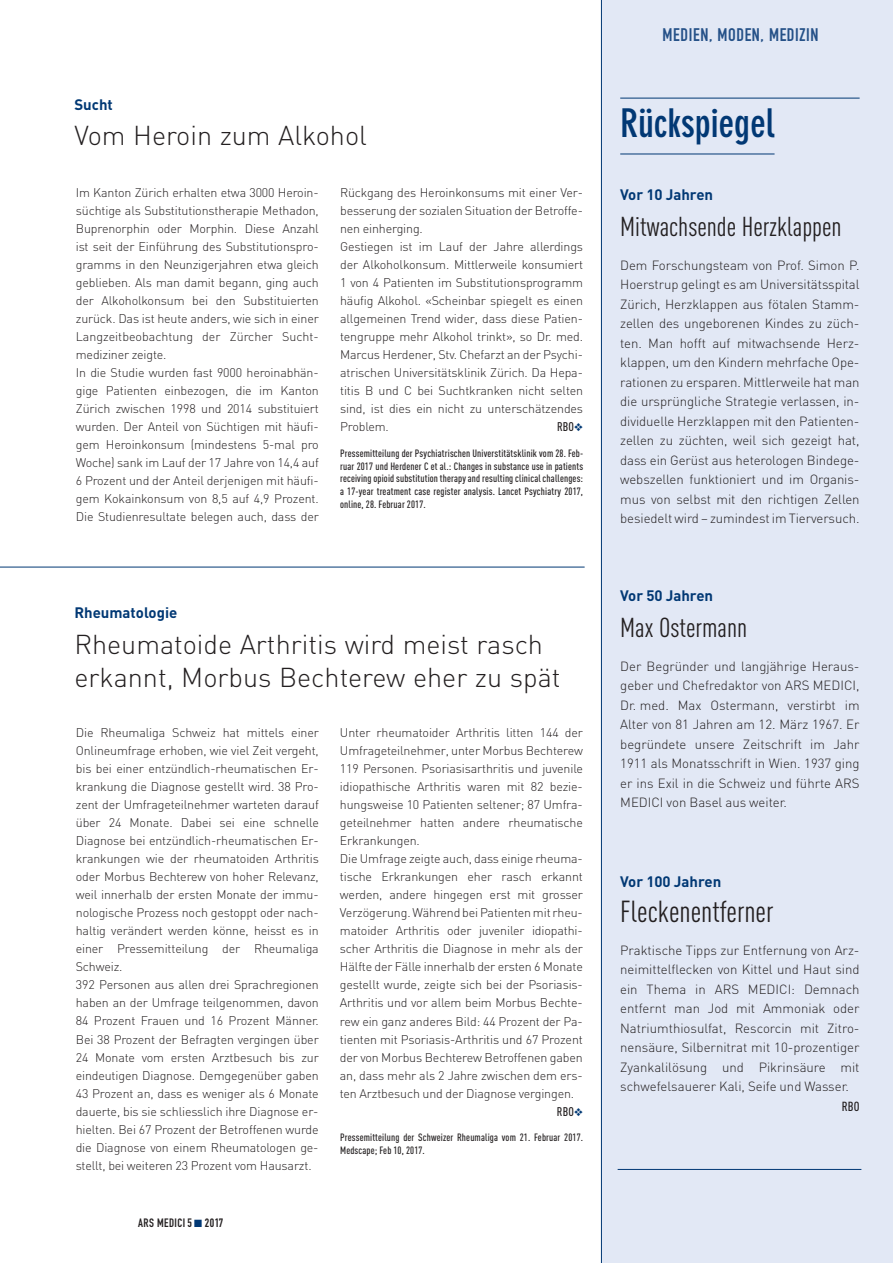
<style>
.page{position:relative;width:893px;height:1263px;background:#fff}
.page>*{position:absolute;margin:0;border:0;box-sizing:border-box;transform-origin:0 0}
.t1{font:700 condensed 39px "DIN Neuzeit Grotesk";color:#013874}
.t2{font:30px "DIN Cond";color:#231f20}
.t3{font:300 27px/33px "DIN";color:#231f20}
.t4{font:27px "DIN Cond";color:#231f20}
.t5{font:18px "DIN Engschrift";letter-spacing:.035em;color:#255188}
.t6{font:700 15px "DIN";color:#013874}
.t7{font:300 13.2px/19.5px "DIN";color:#231f20;text-align:justify}
.t8{font:500 13.05px "DIN Cond";color:#231f20}
.t9{font:300 12.45px/18px "DIN";letter-spacing:-.01em;color:#231f20}
.t10{font:500 12.45px "DIN Cond";letter-spacing:.01em;color:#231f20}
.t11{font:12px "DIN Engschrift";letter-spacing:.035em;color:#231f20}
.t12{font:500 10.5px/12.8px "DIN Cond";letter-spacing:.015em;color:#231f20}
.s1{color:#013874}
</style>
<div class="page">
<div style="left:601px;top:0;width:292px;height:1263px;background:#e2e8f5"></div>
<hr style="left:620px;top:98px;width:240px;height:1px;background:#013874">
<hr style="left:620px;top:154px;width:154px;height:1px;background:#013874">
<hr style="left:0;top:567px;width:585px;height:1px;background:#013874">
<hr style="left:618px;top:1169px;width:243px;height:1px;background:#013874">
<p class="t6" style="left:74px;top:96px;width:40px">Sucht</p>
<h3 class="t3" style="left:74px;top:119px;width:294px">Vom Heroin zum Alkohol</h3>
<p class="t9" style="left:76px;top:184px;width:245px">Im Kanton Zürich erhalten etwa 3000 Heroin&shy;süchtige als Substitutionstherapie Methadon, Buprenorphin oder Morphin. Diese Anzahl ist seit der Einführung des Substitutionspro&shy;gramms in den Neunzigerjahren etwa gleich geblieben. Als man damit begann, ging auch der Alkoholkonsum bei den Substituierten zurück. Das ist heute anders, wie sich in einer Langzeitbeobachtung der Zürcher Sucht&shy;mediziner zeigte.<br>In die Studie wurden fast 9000 heroinabhän&shy;gige Patienten einbezogen, die im Kanton Zürich zwischen 1998 und 2014 substituiert wurden. Der Anteil von Süchtigen mit häufi&shy;gem Heroinkonsum (mindestens 5-mal pro Woche) sank im Lauf der 17 Jahre von 14,4 auf 6 Prozent und der Anteil derjenigen mit häufi&shy;gem Kokainkonsum von 8,5 auf 4,9 Prozent.<br>Die Studienresultate belegen auch, dass der</p>
<p class="t9" style="left:340px;top:184px;width:245px">Rückgang des Heroinkonsums mit einer Ver&shy;besserung der sozialen Situation der Betroffe&shy;nen einherging.<br>Gestiegen ist im Lauf der Jahre allerdings der Alkoholkonsum. Mittlerweile konsumiert 1 von 4 Patienten im Substitutionsprogramm häufig Alkohol. «Scheinbar spiegelt es einen allgemeinen Trend wider, dass diese Patien&shy;tengruppe mehr Alkohol trinkt», so Dr. med.<br>Marcus Herdener, Stv. Chefarzt an der Psychi&shy;atrischen Universitätsklinik Zürich. Da Hepa&shy;titis B und C bei Suchtkranken nicht selten sind, ist dies ein nicht zu unterschätzendes Problem.</p>
<p class="t10" style="left:557px;top:422px;width:28px">RBO<span class="s1">❖</span></p>
<p class="t12" style="left:340px;top:448px;width:245px;text-align:justify">Pressemitteilung der Psychiatrischen Universtitätsklinik vom 28. Feb&shy;ruar 2017 und Herdener C et al.: Changes in substance use in patients receiving opioid substitution therapy and resulting clinical challenges: a 17-year treatment case register analysis. Lancet Psychiatry 2017, online, 28. Februar 2017.</p>
<p class="t6" style="left:74px;top:604px;width:104px">Rheumatologie</p>
<h3 class="t3" style="left:74px;top:628px;width:488px">Rheumatoide Arthritis wird meist rasch erkannt, Morbus Bechterew eher zu spät</h3>
<p class="t9" style="left:76px;top:724px;width:245px">Die Rheumaliga Schweiz hat mittels einer Onlineumfrage erhoben, wie viel Zeit vergeht, bis bei einer entzündlich-rheumatischen Er&shy;krankung die Diagnose gestellt wird. 38 Pro&shy;zent der Umfrageteilnehmer warteten darauf über 24 Monate. Dabei sei eine schnelle Diagnose bei entzündlich-rheumatischen Er&shy;krankungen wie der rheumatoiden Arthritis oder Morbus Bechterew von hoher Relevanz, weil innerhalb der ersten Monate der immu&shy;nologische Prozess noch gestoppt oder nach&shy;haltig verändert werden könne, heisst es in einer Pressemitteilung der Rheumaliga Schweiz.<br>392 Personen aus allen drei Sprachregionen haben an der Umfrage teilgenommen, davon 84 Prozent Frauen und 16 Prozent Männer.<br>Bei 38 Prozent der Befragten vergingen über 24 Monate vom ersten Arztbesuch bis zur eindeutigen Diagnose. Demgegenüber gaben 43 Prozent an, dass es weniger als 6 Monate dauerte, bis sie schliesslich ihre Diagnose er&shy;hielten. Bei 67 Prozent der Betroffenen wurde die Diagnose von einem Rheumatologen ge&shy;stellt, bei weiteren 23 Prozent vom Hausarzt.</p>
<p class="t9" style="left:340px;top:724px;width:245px">Unter rheumatoider Arthritis litten 144 der Umfrageteilnehmer, unter Morbus Bechterew 119 Personen. Psoriasisarthritis und juvenile idiopathische Arthritis waren mit 82 bezie&shy;hungsweise 10 Patienten seltener; 87 Umfra&shy;geteilnehmer hatten andere rheumatische Erkrankungen.<br>Die Umfrage zeigte auch, dass einige rheuma&shy;tische Erkrankungen eher rasch erkannt werden, andere hingegen erst mit grosser Verzögerung. Während bei Patienten mit rheu&shy;matoider Arthritis oder juveniler idiopathi&shy;scher Arthritis die Diagnose in mehr als der Hälfte der Fälle innerhalb der ersten 6 Monate gestellt wurde, zeigte sich bei der Psoriasis-Arthritis und vor allem beim Morbus Bechte&shy;rew ein ganz anderes Bild: 44 Prozent der Pa&shy;tienten mit Psoriasis-Arthritis und 67 Prozent der von Morbus Bechterew Betroffenen gaben an, dass mehr als 2 Jahre zwischen dem ers&shy;ten Arztbesuch und der Diagnose vergingen.</p>
<p class="t10" style="left:557px;top:1107px;width:28px">RBO<span class="s1">❖</span></p>
<p class="t12" style="left:340px;top:1132px;width:244px">Pressemitteilung der Schweizer Rheumaliga vom 21. Februar 2017.<br>Medscape; Feb 10, 2017.</p>
<p class="t11" style="left:138px;top:1218px;width:87px">ARS MEDICI5 <span class="s1">■</span> 2017</p>
<h3 class="t5" style="left:662px;top:28px;width:158px">MEDIEN, MODEN, MEDIZIN</h3>
<h1 class="t1" style="left:620px;top:108px;width:156px">Rückspiegel</h1>
<p class="t6" style="left:620px;top:186px;width:94px">Vor 10 Jahren</p>
<h3 class="t4" style="left:620px;top:216px;width:223px">Mitwachsende Herzklappen</h3>
<p class="t7" style="left:620px;top:255px;width:241px">Dem Forschungsteam von Prof. Simon P.<br>Hoerstrup gelingt es am Universitätsspital Zürich, Herzklappen aus fötalen Stamm&shy;zellen des ungeborenen Kindes zu züch&shy;ten. Man hofft auf mitwachsende Herz&shy;klappen, um den Kindern mehrfache Ope&shy;rationen zu ersparen. Mittlerweile hat man die ursprüngliche Strategie verlassen, in&shy;dividuelle Herzklappen mit den Patienten&shy;zellen zu züchten, weil sich gezeigt hat, dass ein Gerüst aus heterologen Bindege&shy;webszellen funktioniert und im Organis&shy;mus von selbst mit den richtigen Zellen besiedelt wird – zumindest im Tierversuch.</p>
<p class="t6" style="left:620px;top:587px;width:94px">Vor 50 Jahren</p>
<h3 class="t4" style="left:620px;top:617px;width:128px">Max Ostermann</h3>
<p class="t7" style="left:620px;top:656px;width:241px">Der Begründer und langjährige Heraus&shy;geber und Chefredaktor von ARS MEDICI, Dr. med. Max Ostermann, verstirbt im Alter von 81 Jahren am 12. März 1967. Er begründete unsere Zeitschrift im Jahr 1911 als Monatsschrift in Wien. 1937 ging er ins Exil in die Schweiz und führte ARS MEDICI von Basel aus weiter.</p>
<p class="t6" style="left:620px;top:873px;width:103px">Vor 100 Jahren</p>
<h2 class="t2" style="left:620px;top:900px;width:155px">Fleckenentferner</h2>
<p class="t7" style="left:620px;top:940px;width:241px">Praktische Tipps zur Entfernung von Arz&shy;neimittelflecken von Kittel und Haut sind ein Thema in ARS MEDICI: Demnach entfernt man Jod mit Ammoniak oder Natriumthiosulfat, Rescorcin mit Zitro&shy;nensäure, Silbernitrat mit 10-prozentiger Zyankalilösung und Pikrinsäure mit schwefelsauerer Kali, Seife und Wasser.</p>
<p class="t8" style="left:842px;top:1101px;width:19px">RBO</p>
</div>
